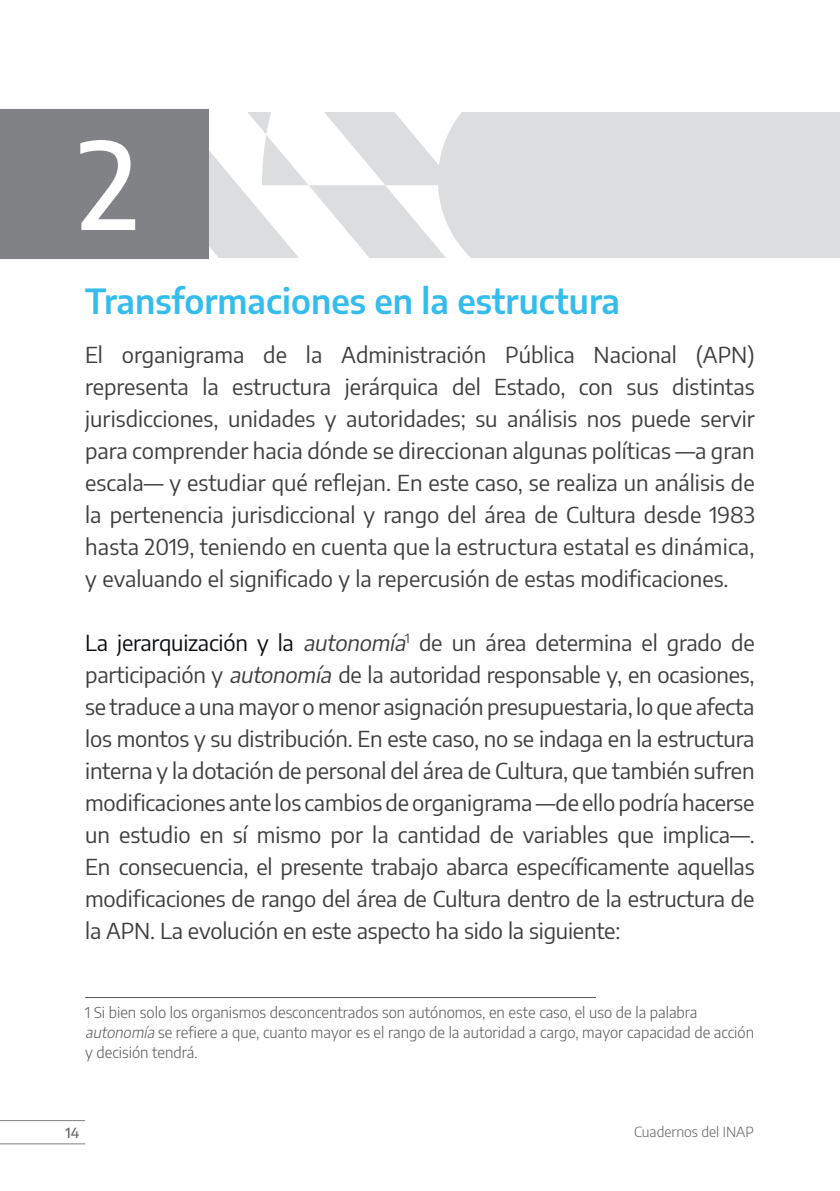
<style>
.page{position:relative;width:840px;height:1191px;background:#fff}
.page>*{position:absolute;margin:0;border:0;box-sizing:border-box;transform-origin:0 0}
.t1{font:500 120px "Encode Sans";color:#fff}
.t2{font:600 34px "Encode Sans";color:#34bced}
.t3{font:22px/32px "Encode Sans";letter-spacing:-.005em;color:#3e3e3f;text-align:justify}
.t4{font:300 15px/20px "Encode Sans";color:#57585a}
.t5{font:300 14px "Encode Sans";color:#636366}
.t6{font:500 14px "Encode Sans";color:#636366}
.s1{color:#0b0e11}
.s2{font-style:italic}
</style>
<div class="page">
<div style="left:191px;top:112px;width:648px;height:145px;background:#dcdddf"></div>
<svg style="left:209px;top:112px;width:261px;height:145px"></svg>
<div style="left:0;top:109px;width:209px;height:149px;background:#808285"></div>
<hr style="left:0;top:1120px;width:85px;height:1px;background:#808285">
<hr style="left:0;top:1143px;width:85px;height:1px;background:#808285">
<hr style="left:85px;top:997px;width:510px;height:1px;background:#57585a">
<h1 class="t1" style="left:78px;top:100px;width:62px">2</h1>
<h2 class="t2" style="left:85px;top:276px;width:536px">Transformaciones en la estructura</h2>
<p class="t3" style="left:85px;top:337px;width:670px">El organigrama de la Administración Pública Nacional (APN) representa la estructura jerárquica del Estado, con sus distintas jurisdicciones, unidades y autoridades; su análisis nos puede servir para comprender hacia dónde se direccionan algunas políticas —a gran escala— y estudiar qué reflejan. En este caso, se realiza un análisis de la pertenencia jurisdiccional y rango del área de Cultura desde 1983 hasta 2019, teniendo en cuenta que la estructura estatal es dinámica, y evaluando el significado y la repercusión de estas modificaciones.</p>
<p class="t3" style="left:85px;top:625px;width:670px"><span class="s1">La jerarquización y la</span> <span class="s2">autonomía</span><sup>1</sup> de un área determina el grado de participación y <span class="s2">autonomía</span>de la autoridad responsable y, en ocasiones, se traduce a una mayor o menor asignación presupuestaria, lo que afecta los montos y su distribución. En este caso, no se indaga en la estructura interna y la dotación de personal del área de Cultura, que también sufren modificaciones ante los cambios de organigrama —de ello podría hacerse un estudio en sí mismo por la cantidad de variables que implica—.<br>En consecuencia, el presente trabajo abarca específicamente aquellas modificaciones de rango del área de Cultura dentro de la estructura de la APN. La evolución en este aspecto ha sido la siguiente:</p>
<p class="t4" style="left:85px;top:1001px;width:670px">1 Si bien solo los organismos desconcentrados son autónomos, en este caso, el uso de la palabra <span class="s2">autonomía</span> se refiere a que, cuanto mayor es el rango de la autoridad a cargo, mayor capacidad de acción y decisión tendrá.</p>
<p class="t6" style="left:65px;top:1122px;width:15px">14</p>
<p class="t5" style="left:633px;top:1122px;width:121px">Cuadernos del INAP</p>
</div>
